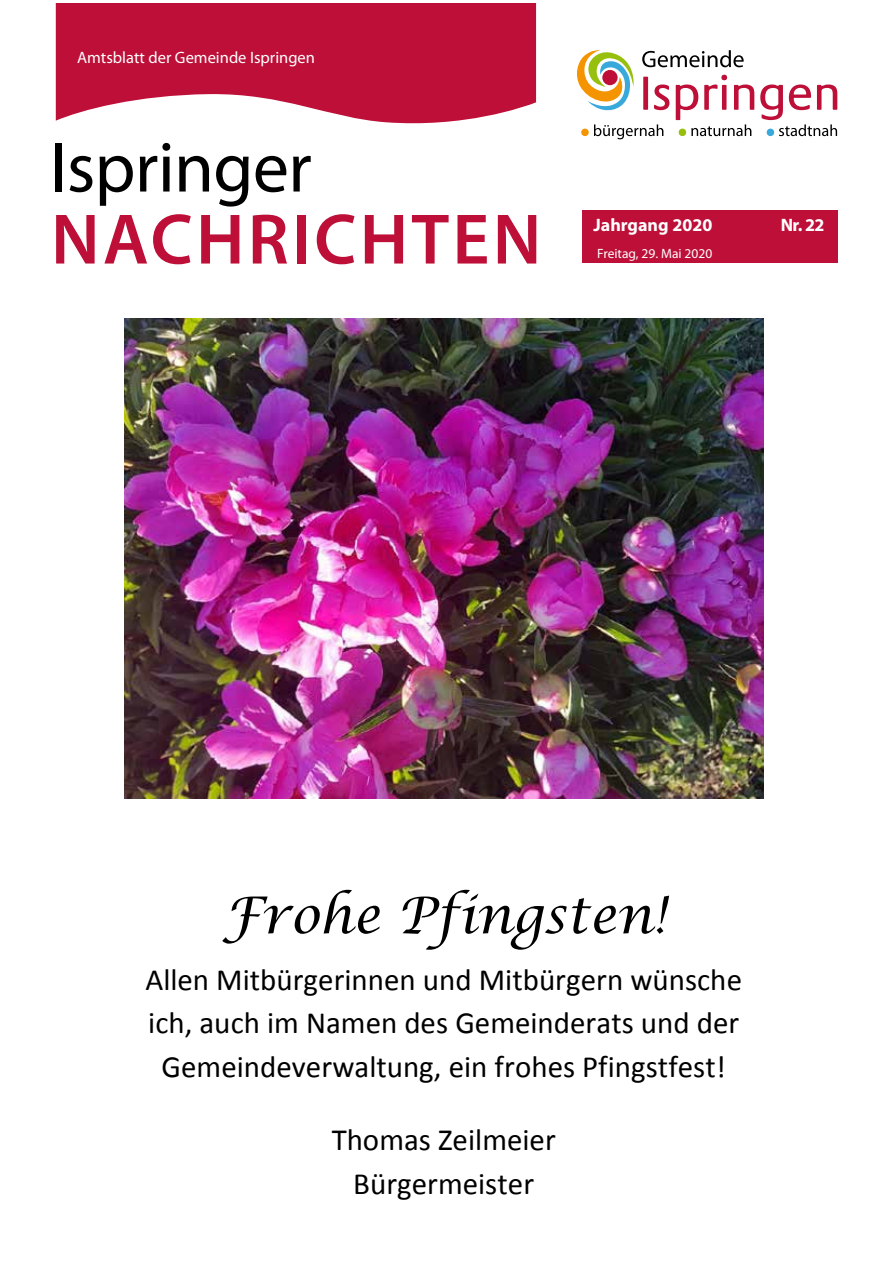
<style>
.page{position:relative;width:893px;height:1263px;background:#fff}
.page>*{position:absolute;margin:0;border:0;box-sizing:border-box;transform-origin:0 0}
.t1{font:600 72px "Myriad Pro";letter-spacing:.045em;color:#bd0f38}
.t2{font:72px "Myriad Pro";letter-spacing:-.01em;color:#000}
.t3{font:50.7px "Lucida Calligraphy";color:#000}
.t4{font:30.9px/43.5px "Calibri";color:#000;text-align:center}
.t5{font:700 18px "Myriad Pro";color:#fff}
.t6{font:16.5px "Myriad Pro";color:#fff}
.t7{font:13.5px "Myriad Pro";color:#fff}
</style>
<div class="page">
<svg style="left:56px;top:4px;width:480px;height:120px;background:#c52d51"></svg>
<div style="left:582px;top:210px;width:256px;height:53px;background:#bd0f38"></div>
<div style="left:643px;top:77px;width:5px;height:33px;background:#bd0f38"></div>
<svg style="left:654px;top:85px;width:15px;height:25px"></svg>
<svg style="left:642px;top:50px;width:102px;height:17px"></svg>
<svg style="left:577px;top:49px;width:57px;height:62px"></svg>
<div style="left:602px;top:70px;width:16px;height:15px;background:#bd0f38;border-radius:50%"></div>
<svg style="left:581px;top:124px;width:82px;height:15px"></svg>
<svg style="left:676px;top:75px;width:78px;height:61px"></svg>
<svg style="left:760px;top:85px;width:77px;height:51px"></svg>
<img style="left:124px;top:319px;width:639px;height:480px">
<p class="t6" style="left:77px;top:48px;width:239px">Amtsblatt der Gemeinde Ispringen</p>
<h1 class="t2" style="left:50px;top:123px;width:263px">Ispringer</h1>
<h1 class="t1" style="left:51px;top:194px;width:492px">NACHRICHTEN</h1>
<p class="t5" style="left:594px;top:213px;width:120px">Jahrgang 2020</p>
<p class="t5" style="left:781px;top:213px;width:45px">Nr. 22</p>
<p class="t7" style="left:597px;top:245px;width:117px">Freitag, 29. Mai 2020</p>
<h2 class="t3" style="left:222px;top:885px;width:445px">Frohe Pfingsten!</h2>
<p class="t4" style="left:145px;top:956px;width:598px">Allen Mitbürgerinnen und Mitbürgern wünsche ich, auch im Namen des Gemeinderats und der<br>Gemeindeverwaltung, ein frohes Pfingstfest!</p>
<p class="t4" style="left:332px;top:1117px;width:226px">Thomas Zeilmeier<br>Bürgermeister</p>
</div>
